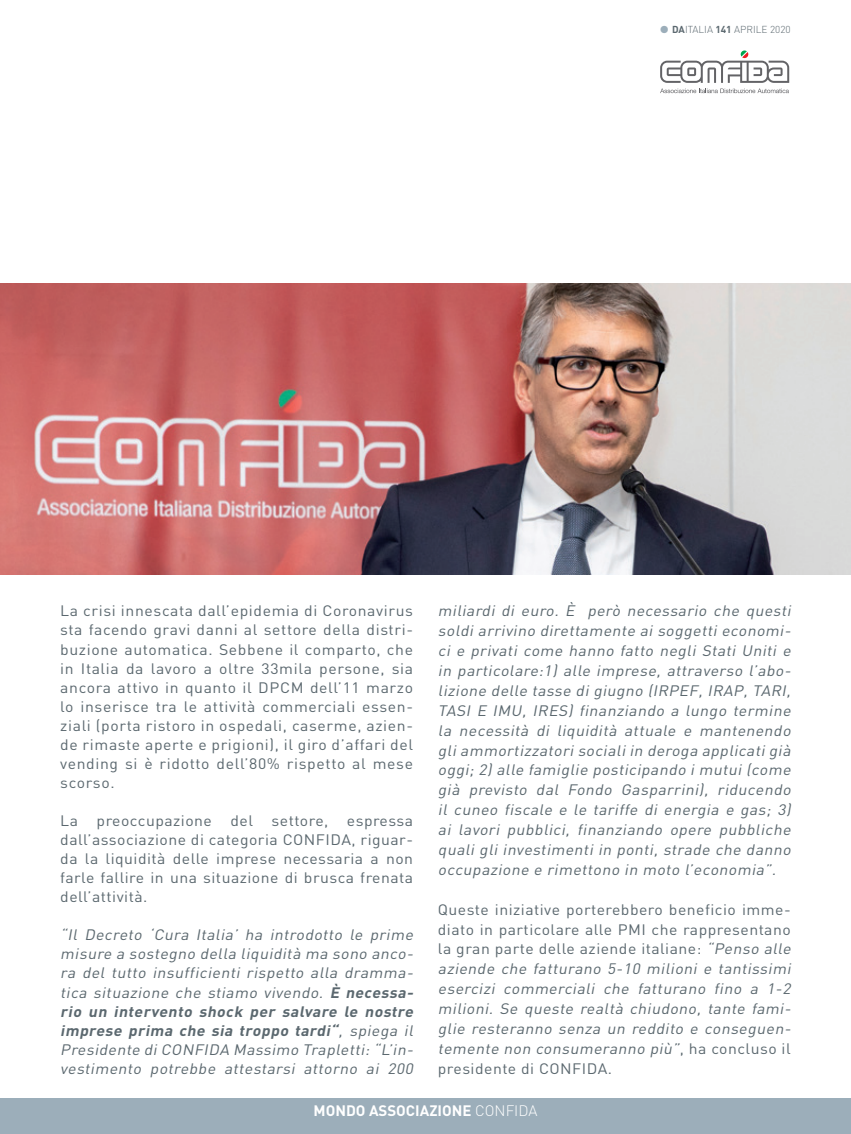
<style>
.page{position:relative;width:851px;height:1134px;background:#fff}
.page>*{position:absolute;margin:0;border:0;box-sizing:border-box;transform-origin:0 0}
.t1{font:italic 15px/19.9px "DIN";color:#5b686f;text-align:justify;scale:1.05 1}
.t2{font:15px/19px "DIN";letter-spacing:.03em;color:#5b686f;text-align:justify;scale:1.05 1}
.t3{font:700 15px "DIN";color:#fff}
.t4{font:300 10px "DIN";color:#5b686f}
.s1{font-weight:700;font-size:22.5px;color:#9caeba}
.s2{font-weight:700}
.s3{font-style:normal}
.s4{font-weight:300}
</style>
<div class="page">
<svg style="left:660px;top:89px;width:128px;height:4px"></svg>
<svg style="left:660px;top:50px;width:129px;height:33px"></svg>
<div style="left:0;top:1098px;width:850px;height:36px;background:#9caeba"></div>
<img style="left:0;top:283px;width:850px;height:291px">
<p class="t4" style="left:658px;top:23px;width:133px"><span class="s1">•</span> <span class="s2">DA</span>ITALIA <span class="s2">141</span> APRILE 2020</p>
<p class="t2" style="left:60px;top:601px;width:337px">La crisi innescata dall’epidemia di Coronavirus sta facendo gravi danni al settore della distri&shy;buzione automatica. Sebbene il comparto, che in Italia da lavoro a oltre 33mila persone, sia ancora attivo in quanto il DPCM dell’11 marzo lo inserisce tra le attività commerciali essen&shy;ziali (porta ristoro in ospedali, caserme, azien&shy;de rimaste aperte e prigioni), il giro d’affari del vending si è ridotto dell’80% rispetto al mese scorso.</p>
<p class="t2" style="left:60px;top:811px;width:337px">La preoccupazione del settore, espressa dall’associazione di categoria CONFIDA, riguar&shy;da la liquidità delle imprese necessaria a non farle fallire in una situazione di brusca frenata dell’attività.</p>
<p class="t1" style="left:60px;top:925px;width:340px;line-height:19px">“Il Decreto ‘Cura Italia’ ha introdotto le prime misure a sostegno della liquidità ma sono anco&shy;ra del tutto insufficienti rispetto alla dramma&shy;tica situazione che stiamo vivendo. <span class="s2">È necessa&shy;rio un intervento shock per salvare le nostre imprese prima che sia troppo tardi“</span>, spiega il Presidente diCONFIDA Massimo Trapletti: “L’in&shy;vestimento potrebbe attestarsi attorno ai 200</p>
<p class="t1" style="left:438px;top:601px;width:340px">miliardi di euro. È però necessario che questi soldi arrivino direttamente ai soggetti economi&shy;ci e privati come hanno fatto negli Stati Uniti e in particolare:1) alle imprese, attraverso l’abo&shy;lizione delle tasse di giugno (IRPEF, IRAP, TARI, TASI E IMU, IRES) finanziando a lungo termine la necessità di liquidità attuale e mantenendo gli ammortizzatori sociali in deroga applicati già oggi; 2) alle famiglie posticipando i mutui (come già previsto dal Fondo Gasparrini), riducendo il cuneo fiscale e le tariffe di energia e gas; 3) ai lavori pubblici, finanziando opere pubbliche quali gli investimenti in ponti, strade che danno occupazione e rimettono in moto l’economia”.</p>
<p class="t1" style="left:438px;top:899px;width:340px;text-align:left"><span class="s3">Queste iniziative porterebbero beneficio imme&shy;diato in particolare alle PMI che rappresentano la gran parte delle aziende italiane:</span> “Penso alle aziende che fatturano 5-10 milioni e tantissimi esercizi commerciali che fatturano fino a 1-2 milioni. Se queste realtà chiudono, tante fami&shy;glie resteranno senza un reddito e conseguen&shy;temente non consumeranno più”<span class="s3">, h a co n c l u s o i l presidente di CONFIDA.</span></p>
<p class="t3" style="left:313px;top:1101px;width:225px">MONDO ASSOCIAZIONE <span class="s4">CONFIDA</span></p>
</div>
